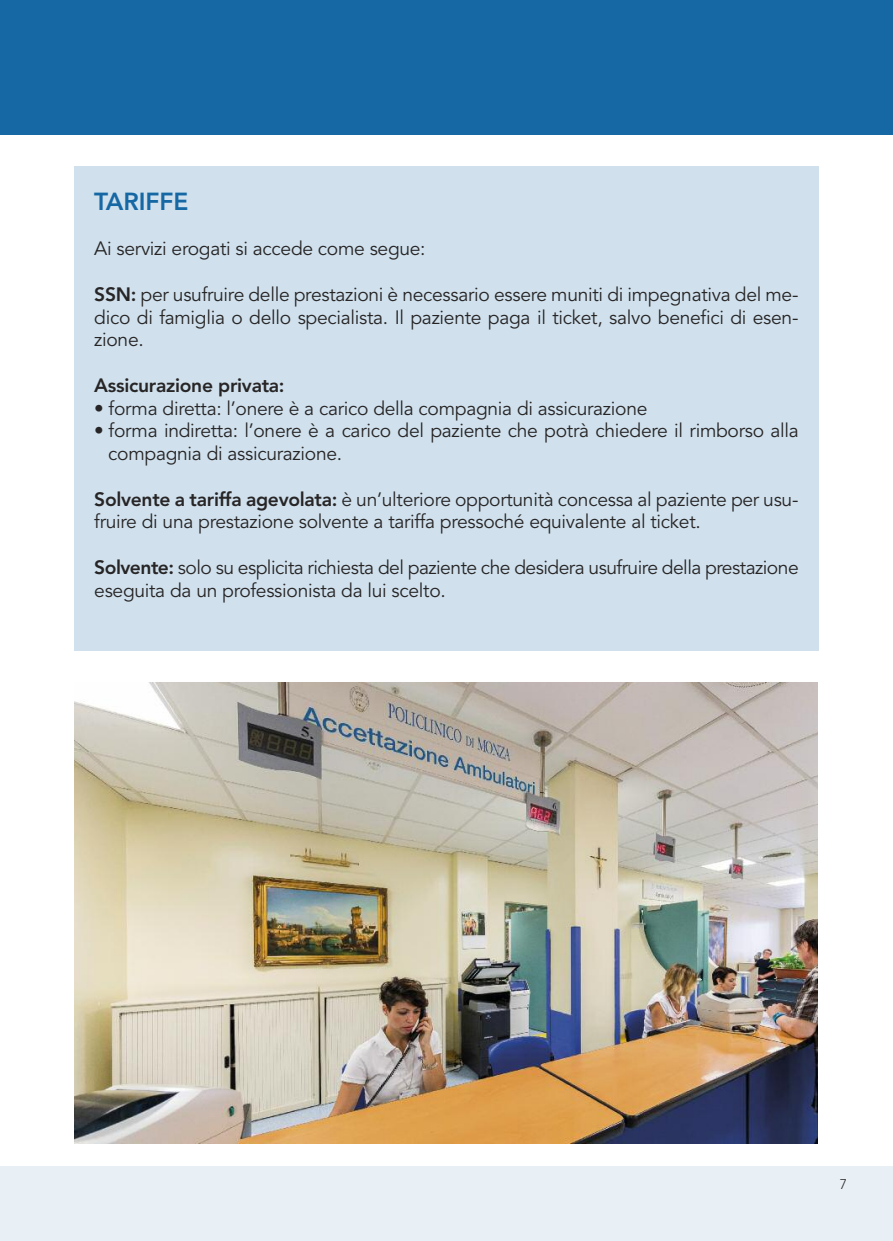
<style>
.page{position:relative;width:893px;height:1241px;background:#fff}
.page>*{position:absolute;margin:0;border:0;box-sizing:border-box;transform-origin:0 0}
.t1{font:800 24.5px "Avenir";letter-spacing:-.005em;color:#1668a4}
.t2{font:19.25px/22.8px "Avenir";letter-spacing:-.015em;color:#272526}
.t3{font:800 19.25px "Avenir";letter-spacing:-.015em;color:#272526}
.t4{font:300 14px "Avenir";color:#272526}
.s1{font-weight:800}
</style>
<div class="page">
<div style="left:0;top:1166px;width:893px;height:74px;background:#e8f0f6"></div>
<div style="left:0;top:0;width:893px;height:134px;background:#1668a4"></div>
<img style="left:74px;top:682px;width:744px;height:461px">
<div style="left:74px;top:166px;width:745px;height:484px;background:#d0e1ed"></div>
<p class="t1" style="left:94px;top:182px;width:96px">TARIFFE</p>
<p class="t2" style="left:94px;top:237px;width:333px">Ai servizi erogati si accede come segue:</p>
<p class="t2" style="left:94px;top:283px;width:706px;text-align:justify"><span class="s1">SSN:</span> per usufruire delle prestazioni è necessario essere muniti di impegnativa del me&shy;dico di famiglia o dello specialista. Il paziente paga il ticket, salvo benefici di esen&shy;zione.</p>
<p class="t3" style="left:94px;top:370px;width:192px">Assicurazione privata:</p>
<p class="t2" style="left:94px;top:397px;width:555px">• forma diretta: l’onere è a carico della compagnia di assicurazione</p>
<p class="t2" style="left:108px;top:419px;width:692px;text-indent:-14px">• forma indiretta: l’onere è a carico del paziente che potrà chiedere il rimborso alla compagnia di assicurazione.</p>
<p class="t2" style="left:94px;top:488px;width:706px"><span class="s1">Solvente a tariffa agevolata:</span> è un’ulteriore opportunità concessa al paziente per usu&shy;fruire di una prestazione solvente a tariffa pressoché equivalente al ticket.</p>
<p class="t2" style="left:94px;top:556px;width:706px"><span class="s1">Solvente:</span> solo su esplicita richiesta del paziente che desidera usufruire della prestazione eseguita da un professionista da lui scelto.</p>
<p class="t4" style="left:840px;top:1175px;width:9px">7</p>
</div>
